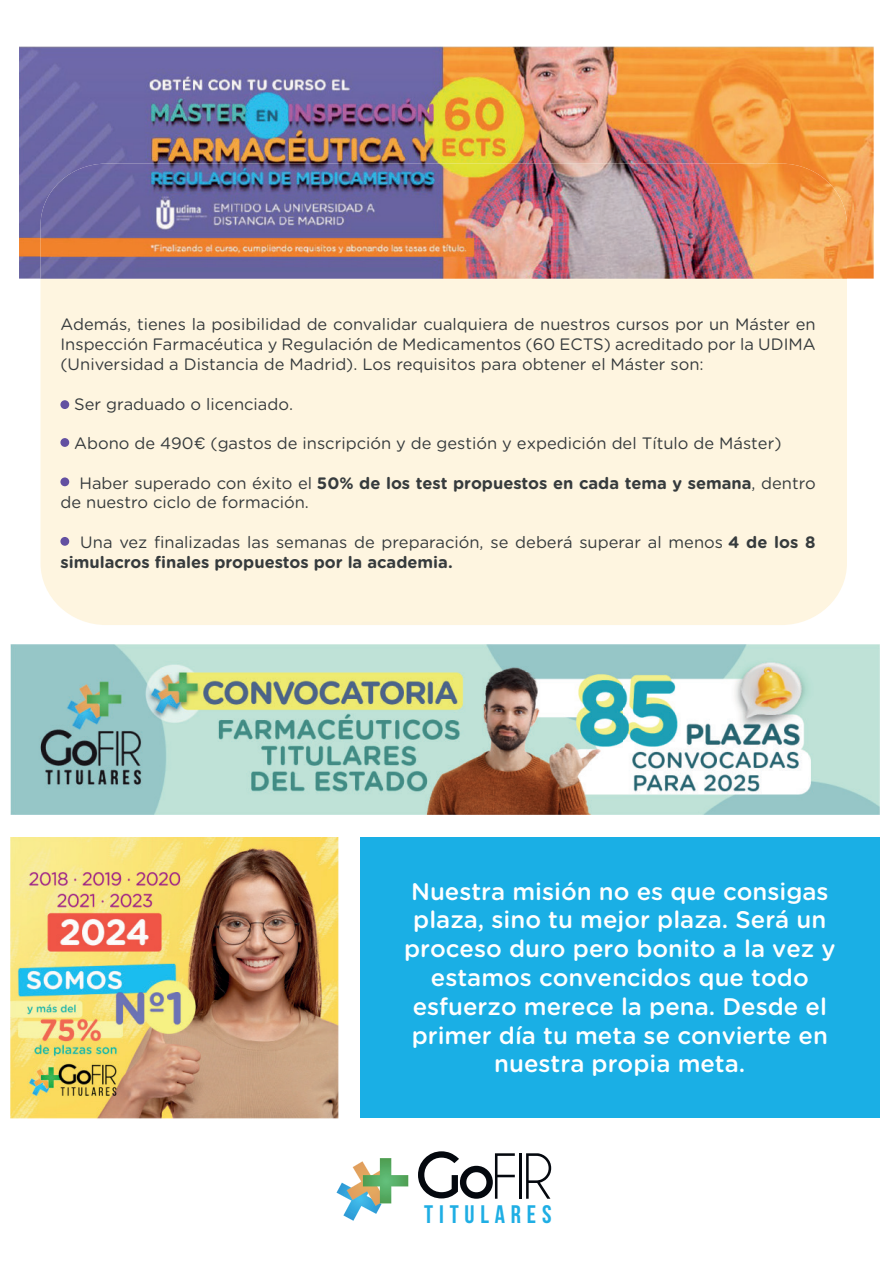
<style>
.page{position:relative;width:893px;height:1263px;background:#fff}
.page>*{position:absolute;margin:0;border:0;box-sizing:border-box;transform-origin:0 0}
.t1{font:700 25.35px "Bebas Neue";letter-spacing:.23em;color:#1faee4}
.t2{font:500 24px/28.8px "Gotham Rounded";color:#fff;text-align:center}
.t3{font:16.5px/19.8px "Gotham Rounded";color:#363b3d}
.s1{font-family:"Gotham Rnd"}
.s2{font-weight:700}
</style>
<div class="page">
<div style="left:41px;top:164px;width:806px;height:461px;background:#fef5e0;border-radius:64px"></div>
<div style="left:60px;top:400px;width:9px;height:9px;background:#6350a1;border-radius:50%"></div>
<div style="left:60px;top:477px;width:9px;height:9px;background:#6350a1;border-radius:50%"></div>
<div style="left:60px;top:537px;width:9px;height:9px;background:#6350a1;border-radius:50%"></div>
<div style="left:60px;top:438px;width:9px;height:9px;background:#6350a1;border-radius:50%"></div>
<img style="left:19px;top:46px;width:855px;height:139px">
<img style="left:19px;top:185px;width:22px;height:94px">
<img style="left:847px;top:185px;width:27px;height:94px">
<img style="left:41px;top:164px;width:806px;height:115px">
<div style="left:360px;top:837px;width:520px;height:281px;background:#1aafe5"></div>
<img style="left:11px;top:644px;width:869px;height:170px">
<img style="left:11px;top:837px;width:328px;height:282px">
<hr style="left:519px;top:1153px;width:2px;height:46px;background:#04080e">
<svg style="left:526px;top:1153px;width:25px;height:46px"></svg>
<svg style="left:418px;top:1151px;width:97px;height:48px"></svg>
<svg style="left:336px;top:1158px;width:72px;height:63px"></svg>
<p class="t3" style="left:60px;top:314px;width:757px;text-align:justify">Además, tienes la posibilidad de convalidar cualquiera de nuestros cursos por un Máster en Inspección Farmacéutica y Regulación de Medicamentos (60 ECTS) acreditado por la UDIMA (Universidad a Distancia de Madrid). Los requisitos para obtener el Máster son:</p>
<p class="t3" style="left:74px;top:393px;width:221px">Ser graduado o licenciado.</p>
<p class="t3" style="left:74px;top:432px;width:709px">Abono de <span class="s1">49</span>0€ (gastos de inscripción y de gestión y expedición del Título de Máster)</p>
<p class="t3" style="left:61px;top:472px;width:757px;text-indent:19px">Haber superado con éxito el <span class="s2">50% de los test propuestos en cada tema y semana</span>, dentro de nuestro ciclo de formación.</p>
<p class="t3" style="left:61px;top:532px;width:757px;text-indent:20px">Una vez finalizadas las semanas de preparación, se deberá superar al menos <span class="s2">4 de los 8 simulacros finales propuestos por la academia.</span></p>
<h2 class="t2" style="left:404px;top:876px;width:433px">Nuestra misión no es que consigas plaza, sino tu mejor plaza. Será un proceso duro pero bonito a la vez y estamos convencidos que todo esfuerzo merece la pena. Desde el primer día tu meta se convierte en nuestra propia meta.</h2>
<h1 class="t1" style="left:424px;top:1200px;width:129px">TITULARES</h1>
</div>
